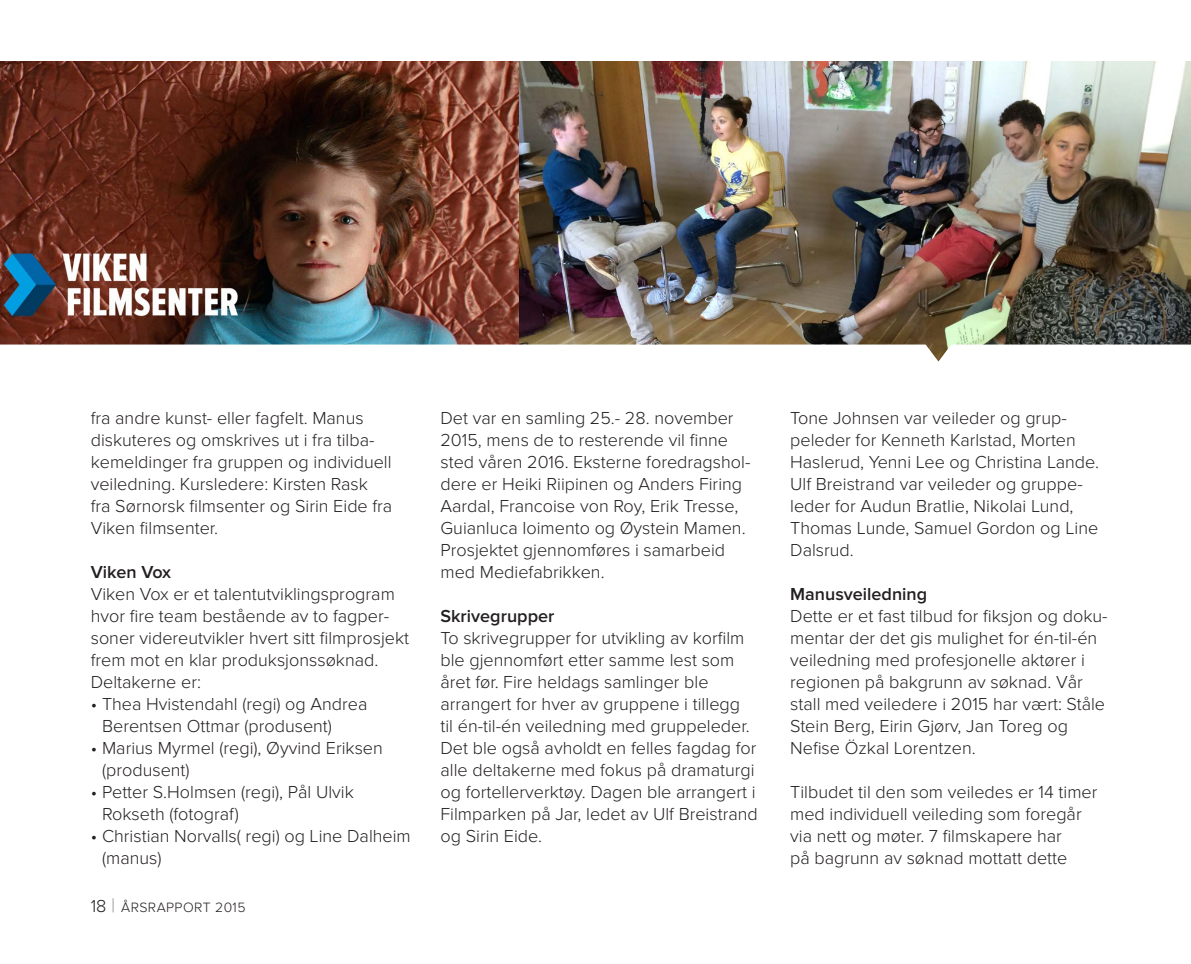
<style>
.page{position:relative;width:1191px;height:964px;background:#fff}
.page>*{position:absolute;margin:0;border:0;box-sizing:border-box;transform-origin:0 0}
.t1{font:300 18px/22px "Proxima Nova";color:#231f20}
.t2{font:600 18px "Proxima Nova";color:#231f20}
.t3{font:300 14px "Proxima Nova";letter-spacing:.03em;color:#231f20}
.s1{font-size:18px}
.s2{font-size:20px;color:#939598}
</style>
<div class="page">
<img style="left:0;top:62px;width:520px;height:282px">
<img style="left:520px;top:62px;width:671px;height:282px">
<svg style="left:0;top:344px;width:1191px;height:18px"></svg>
<p class="t1" style="left:91px;top:408px;width:303px">fra andre kunst- eller fagfelt. Manus diskuteres og omskrives ut i fra tilba&shy;kemeldinger fra gruppen og individuell veiledning. Kursledere: Kirsten Rask<br>fra Sørnorsk filmsenter og Sirin Eide fra Viken filmsenter.</p>
<p class="t2" style="left:91px;top:562px;width:82px">Viken Vox</p>
<p class="t1" style="left:91px;top:583px;width:320px">Viken Vox er et talentutviklingsprogram hvor fire team bestående av to fagper&shy;soner videreutvikler hvert sitt filmprosjekt frem mot en klar produksjonssøknad.<br>Deltakerne er:</p>
<p class="t1" style="left:102px;top:693px;width:267px;text-indent:-11px">• Thea Hvistendahl (regi) og Andrea<br>Berentsen Ottmar (produsent)</p>
<p class="t1" style="left:102px;top:737px;width:282px;text-indent:-11px">• Marius Myrmel (regi), Øyvind Eriksen (produsent)</p>
<p class="t1" style="left:102px;top:781px;width:253px;text-indent:-11px">• Petter S.Holmsen (regi), Pål Ulvik<br>Rokseth (fotograf)</p>
<p class="t1" style="left:102px;top:825px;width:310px;text-indent:-11px">• Christian Norvalls( regi) og Line Dalheim (manus)</p>
<p class="t3" style="left:91px;top:899px;width:156px"><span class="s1">18</span> <span class="s2">|</span> ÅRSRAPPORT 2015</p>
<p class="t1" style="left:440px;top:407px;width:311px">Det var en samling 25.- 28. november 2015, mens de to resterende vil finne sted våren 2016. Eksterne foredragshol&shy;dere er Heiki Riipinen og Anders Firing Aardal, Francoise von Roy, Erik Tresse, Guianluca Ioimento og Øystein Mamen.<br>Prosjektet gjennomføres i samarbeid med Mediefabrikken.</p>
<p class="t2" style="left:440px;top:606px;width:115px">Skrivegrupper</p>
<p class="t1" style="left:440px;top:627px;width:319px">To skrivegrupper for utvikling av korfilm ble gjennomført etter samme lest som året før. Fire heldags samlinger ble arrangert for hver av gruppene i tillegg<br>til én-til-én veiledning med gruppeleder.<br>Det ble også avholdt en felles fagdag for alle deltakerne med fokus på dramaturgi og fortellerverktøy. Dagen ble arrangert i Filmparken på Jar, ledet av Ulf Breistrand og Sirin Eide.</p>
<p class="t1" style="left:790px;top:407px;width:310px">Tone Johnsen var veileder og grup&shy;peleder for Kenneth Karlstad, Morten Haslerud, Yenni Lee og Christina Lande.<br>Ulf Breistrand var veileder og gruppe&shy;leder for Audun Bratlie, Nikolai Lund, Thomas Lunde, Samuel Gordon og Line Dalsrud.</p>
<p class="t2" style="left:790px;top:583px;width:139px">Manusveiledning</p>
<p class="t1" style="left:790px;top:605px;width:319px">Dette er et fast tilbud for fiksjon og doku&shy;mentar der det gis mulighet for én-til-én veiledning med profesjonelle aktører i regionen på bakgrunn av søknad. Vår stall med veiledere i 2015 har vært: Ståle Stein Berg, Eirin Gjørv, Jan Toreg og Nefise Özkal Lorentzen.</p>
<p class="t1" style="left:790px;top:781px;width:309px">Tilbudet til den som veiledes er 14 timer med individuell veileding som foregår via nett og møter. 7 filmskapere har<br>på bagrunn av søknad mottatt dette</p>
</div>
